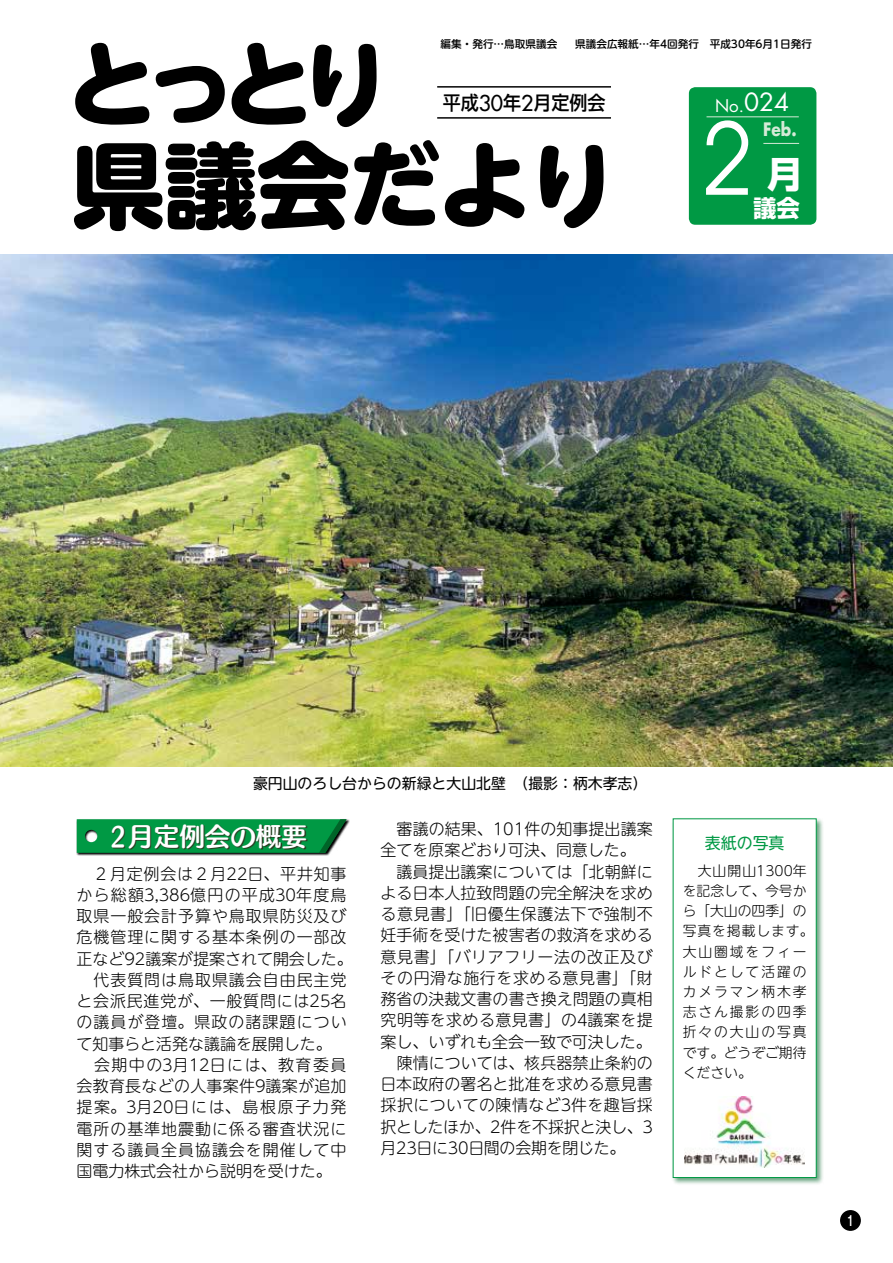
<style>
.page{position:relative;width:893px;height:1263px;background:#fff}
.page>*{position:absolute;margin:0;border:0;box-sizing:border-box;transform-origin:0 0}
.t1{font:98.85px "Avian";color:#fff;scale:.9 1}
.t2{font:800 93.6px/101.1px "UD Shin M Go Pro";letter-spacing:-.05em;color:#000}
.t3{font:700 36.6px "Shin Go Pro";color:#fff}
.t4{font:25.5px "Humming Std B";color:#fff;scale:.8 1}
.t5{font:700 23.4px "Shin Go Pro";color:#fff}
.t6{font:21.3px "Humming Std B";letter-spacing:.1em;color:#fff}
.t7{font:500 19.2px "Shin Go Pro";color:#000;scale:.94 1}
.t8{font:700 18px "Futura Std";color:#d5ead7;scale:.85 1}
.t9{font:16.95px "Futura Std";color:#fff}
.t10{font:300 15.9px/21.3px "UD Shin M Go Pro";letter-spacing:.01em;color:#000}
.t11{font:300 15.9px/21.3px "UD Shin M Go Pro";letter-spacing:.06em;color:#000}
.t12{font:15.9px "UD Shin M Go Pro";color:#094}
.t13{font:14.85px "UD Shin M Go Pro";color:#000}
.t14{font:300 13.8px/20.2px "UD Shin M Go Pro";letter-spacing:.135em;color:#000}
.t15{font:500 13.8px "Gothic MB101 Pro";color:#fff;scale:.8 1}
.t16{font:500 10.65px "UD Shin M Go Pro";color:#000}
.s1{font-size:24.45px}
.s2{font-family:"Futura Std";font-size:21.3px}
.s3{font-size:21.3px}
</style>
<div class="page">
<div style="left:840px;top:1210px;width:21px;height:21px;background:#000;border-radius:50%"></div>
<div style="left:671px;top:817px;width:153px;height:368px;background:#006428;opacity:.6"></div>
<div style="left:673px;top:818px;width:144px;height:360px;background:#fff;border:1px solid #094"></div>
<div style="left:689px;top:87px;width:127px;height:138px;background:#094;border-radius:6px"></div>
<hr style="left:706px;top:116px;width:93px;height:1px;background:#d5ead7">
<hr style="left:763px;top:143px;width:36px;height:1px;background:#d5ead7">
<hr style="left:437px;top:86px;width:174px;height:2px;background:#000">
<hr style="left:437px;top:117px;width:174px;height:2px;background:#000">
<img style="left:685px;top:1096px;width:120px;height:72px">
<svg style="left:76px;top:819px;width:274px;height:37px"></svg>
<svg style="left:77px;top:819px;width:270px;height:34px;background:#179951"></svg>
<div style="left:113px;top:825px;width:194px;height:24px;background:#391b15;opacity:.75"></div>
<img style="left:0;top:254px;width:893px;height:512px">
<p class="t16" style="left:440px;top:35px;width:373px">編集・発行…鳥取県議会　 県議会広報紙…年4回発行　平成30年6月1日発行</p>
<h2 class="t2" style="left:66px;top:30px;width:555px">とっとり<br>県議会だより</h2>
<p class="t9" style="left:715px;top:95px;width:76px">No.<span class="s1">024</span></p>
<p class="t8" style="left:763px;top:117px;width:41px">Feb.</p>
<p class="t7" style="left:443px;top:87px;width:175px">平成<span class="s2">30</span>年<span class="s2">2</span>月定例会</p>
<h1 class="t1" style="left:703px;top:100px;width:56px">2</h1>
<h3 class="t3" style="left:766px;top:145px;width:38px">月</h3>
<h3 class="t5" style="left:753px;top:189px;width:48px">議会</h3>
<p class="t13" style="left:253px;top:771px;width:396px">豪円山のろし台からの新緑と大山北壁　（撮影：柄木孝志）</p>
<h3 class="t4" style="left:108px;top:817px;width:250px">２<span class="s3">２</span>月定例会の概要</h3>
<h3 class="t6" style="left:130px;top:820px;width:163px">月定例会の概要</h3>
<p class="t11" style="left:77px;top:862px;width:278px">　２月定例会は２月22日、平井知事から総額3,386億円の平成30年度鳥取県一般会計予算や鳥取県防災及び危機管理に関する基本条例の一部改正など92議案が提案されて開会した。　代表質問は鳥取県議会自由民主党と会派民進党が、一般質問には25名の議員が登壇。県政の諸課題について知事らと活発な議論を展開した。<br>　会期中の3月12日には、教育委員会教育長などの人事案件9議案が追加提案。3月20日には、島根原子力発電所の基準地震動に係る審査状況に関する議員全員協議会を開催して中国電力株式会社から説明を受けた。</p>
<p class="t10" style="left:380px;top:818px;width:274px">　審議の結果、101件の知事提出議案全てを原案どおり可決、同意した。　議員提出議案については「北朝鮮による日本人拉致問題の完全解決を求める意見書」「旧優生保護法下で強制不妊手術を受けた被害者の救済を求める意見書」「バリアフリー法の改正及びその円滑な施行を求める意見書」「財務省の決裁文書の書き換え問題の真相究明等を求める意見書」の4議案を提案し、いずれも全会一致で可決した。　陳情については、核兵器禁止条約の日本政府の署名と批准を求める意見書採択についての陳情など3件を趣旨採択としたほか、2件を不採択と決し、3月23日に30日間の会期を閉じた。</p>
<p class="t12" style="left:705px;top:830px;width:81px">表紙の写真</p>
<p class="t14" style="left:683px;top:860px;width:132px">　大山開山1300年を記念して、今号から「大山の四季」の写真を掲載します。大山圏域をフィールドとして活躍のカメラマン柄木孝志さん撮影の四季折々の大山の写真です。どうぞご期待ください。</p>
<p class="t15" style="left:846px;top:1209px;width:12px">1</p>
</div>
